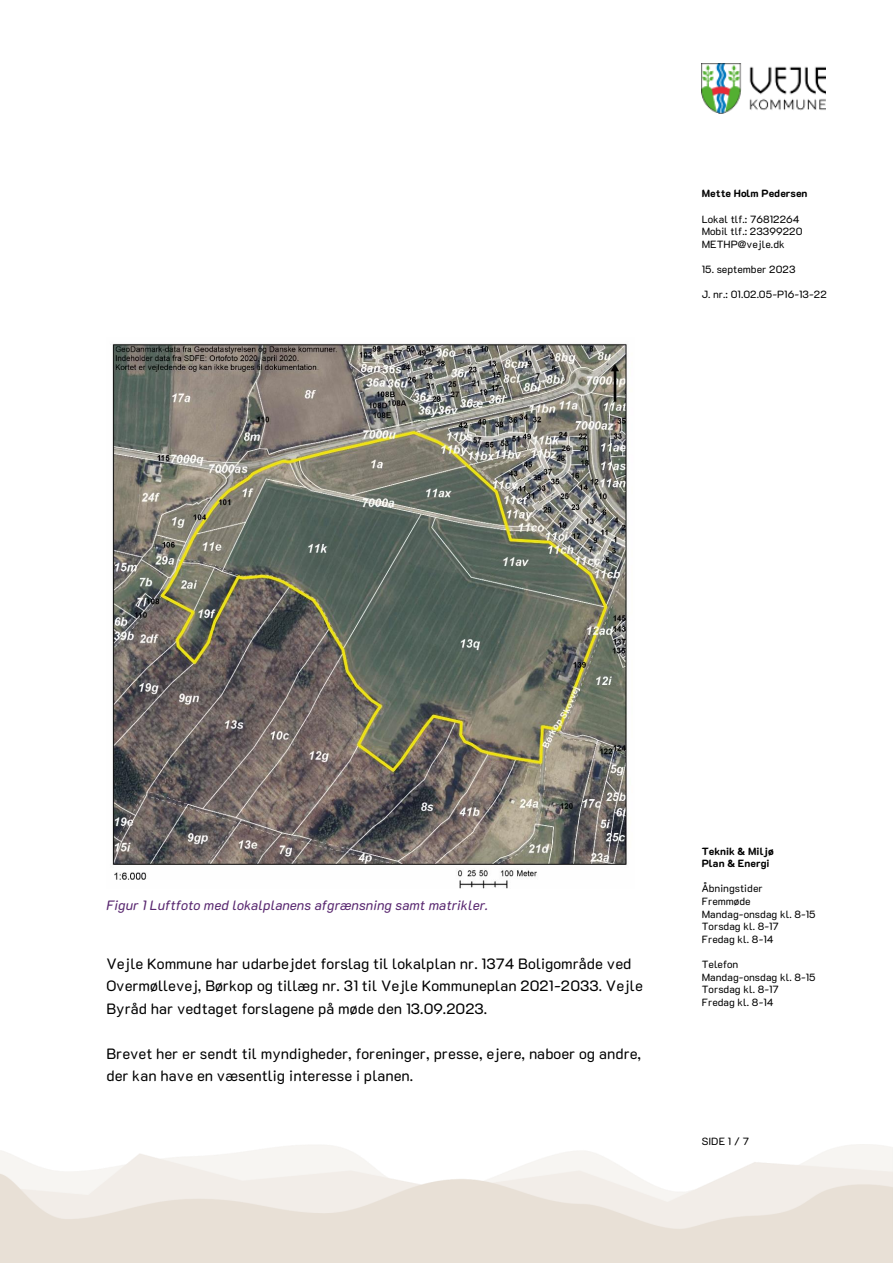
<style>
.page{position:relative;width:893px;height:1263px;background:#fff}
.page>*{position:absolute;margin:0;border:0;box-sizing:border-box;transform-origin:0 0}
.t1{font:15px/22.5px "K2 D";color:#000}
.t2{font:italic 13.5px "K2 D";color:#57256e}
.t3{font:10.5px/12.6px "K2 D";color:#000}
.t4{font:800 10.5px "K2 D";color:#000}
</style>
<div class="page">
<img style="left:702px;top:64px;width:123px;height:49px">
<img style="left:112px;top:343px;width:515px;height:546px">
<p class="t4" style="left:702px;top:186px;width:107px">Mette Holm Pedersen</p>
<p class="t3" style="left:702px;top:212px;width:99px">Lokal tlf.: 76812264</p>
<p class="t3" style="left:702px;top:225px;width:102px">Mobil tlf.: 23399220</p>
<p class="t3" style="left:702px;top:237px;width:84px">METHP@vejle.dk</p>
<p class="t3" style="left:702px;top:262px;width:95px">15. september 2023</p>
<p class="t3" style="left:702px;top:288px;width:127px">J. nr.: 01.02.05-P16-13-22</p>
<p class="t2" style="left:106px;top:895px;width:383px">Figur 1 Luftfoto med lokalplanens afgrænsning samt matrikler.</p>
<p class="t1" style="left:106px;top:951px;width:538px">Vejle Kommune har udarbejdet forslag til lokalplan nr. 1374 Boligområde ved<br>Overmøllevej, Børkop og tillæg nr. 31 til Vejle Kommuneplan 2021-2033. Vejle<br>Byråd har vedtaget forslagene på møde den 13.09.2023.</p>
<p class="t1" style="left:106px;top:1041px;width:536px">Brevet her er sendt til myndigheder, foreninger, presse, ejere, naboer og andre, der kan have en væsentlig interesse i planen.</p>
<p class="t4" style="left:702px;top:844px;width:73px">Teknik &amp; Miljø</p>
<p class="t4" style="left:702px;top:856px;width:69px">Plan &amp; Energi</p>
<p class="t3" style="left:702px;top:882px;width:62px">Åbningstider<br>Fremmøde</p>
<p class="t3" style="left:702px;top:907px;width:115px">Mandag-onsdag kl. 8-15</p>
<p class="t3" style="left:702px;top:920px;width:79px">Torsdag kl. 8-17</p>
<p class="t3" style="left:702px;top:932px;width:73px">Fredag kl. 8-14</p>
<p class="t3" style="left:702px;top:957px;width:38px">Telefon</p>
<p class="t3" style="left:702px;top:970px;width:115px">Mandag-onsdag kl. 8-15<br>Torsdag kl. 8-17<br>Fredag kl. 8-14</p>
<p class="t3" style="left:702px;top:1134px;width:49px">SIDE 1 / 7</p>
</div>
